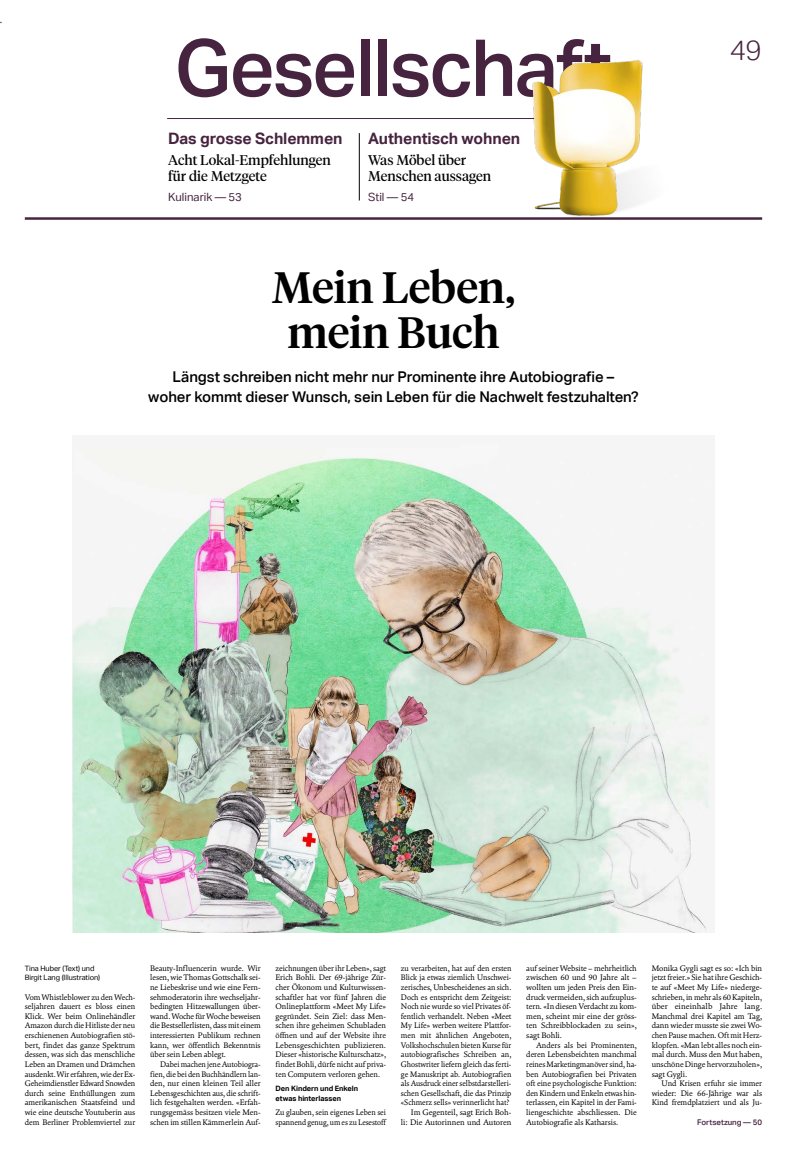
<style>
.page{position:relative;width:787px;height:1166px;background:#fff}
.page>*{position:absolute;margin:0;border:0;box-sizing:border-box;transform-origin:0 0}
.t1{font:500 78.75px "Aktiv Grotesk";letter-spacing:-.03em;color:#46243f}
.t2{font:500 43.75px/45.5px "Tiempos Headline";letter-spacing:-.005em;color:#000;text-align:center}
.t3{font:300 28px "Aktiv Grotesk";color:#46243f}
.t4{font:700 15.75px "Aktiv Grotesk";letter-spacing:-.005em;color:#46243f}
.t5{font:500 14.88px/19.2px "Aktiv Grotesk";letter-spacing:-.005em;color:#000;text-align:center}
.t6{font:14px/15.8px "Tiempos Headline";color:#000}
.t7{font:11.38px "Aktiv Grotesk";color:#46243f}
.t8{font:8.05px/9.6px "Cala";letter-spacing:-.005em;color:#000;text-align:justify}
.t9{font:500 7.88px "Aktiv Grotesk";letter-spacing:-.005em;color:#46243f}
.t10{font:7.35px/9.6px "Aktiv Grotesk";letter-spacing:-.005em;color:#000}
.t11{font:700 7.35px/9.6px "Aktiv Grotesk";letter-spacing:-.005em;color:#000}
</style>
<div class="page">
<hr style="left:167px;top:118px;width:452px;height:1px;background:#46243f">
<hr style="left:25px;top:217px;width:736px;height:3px;background:#46243f">
<hr style="left:359px;top:133px;width:1px;height:67px;background:#000">
<img style="left:73px;top:447px;width:639px;height:485px">
<svg style="left:645px;top:217px;width:54px;height:3px"></svg>
<img style="left:528px;top:59px;width:117px;height:161px">
<h1 class="t1" style="left:174px;top:20px;width:439px">Gesellschaft</h1>
<h3 class="t4" style="left:168px;top:129px;width:176px">Das grosse Schlemmen</h3>
<h3 class="t6" style="left:168px;top:152px;width:164px">Acht Lokal-Empfehlungen für die Metzgete</h3>
<h3 class="t7" style="left:168px;top:190px;width:75px">Kulinarik — 53</h3>
<h3 class="t4" style="left:368px;top:129px;width:154px">Authentisch wohnen</h3>
<h3 class="t6" style="left:368px;top:152px;width:125px">Was Möbel über<br>Menschen aussagen</h3>
<h3 class="t7" style="left:368px;top:190px;width:48px">Stil — 54</h3>
<h2 class="t2" style="left:271px;top:262px;width:245px">Mein Leben, mein Buch</h2>
<h3 class="t5" style="left:148px;top:367px;width:492px">Längst schreiben nicht mehr nur Prominente ihre Autobiografie –<br>woher kommt dieser Wunsch, sein Leben für die Nachwelt festzuhalten?</h3>
<h3 class="t3" style="left:729px;top:34px;width:34px">49</h3>
<p class="t10" style="left:25px;top:963px;width:77px">Tina Huber (Text) und<br>Birgit Lang (Illustration)</p>
<p class="t8" style="left:25px;top:992px;width:112px">Vom Whistleblower zu den Wech&shy;seljahren dauert es bloss einen Klick. Wer beim Onlinehändler Amazon durch die Hitliste der neu erschienenen Autobiografien stö&shy;bert, findet das ganze Spektrum dessen, was sich das menschliche Leben an Dramen und Drämchen ausdenkt. Wir erfahren, wie der Ex-Geheimdienstler Edward Snowden durch seine Enthüllungen zum amerikanischen Staatsfeind und wie eine deutsche Youtuberin aus dem Berliner Problemviertel zur</p>
<p class="t8" style="left:150px;top:963px;width:112px">Beauty-Influencerin wurde. Wir lesen, wie Thomas Gottschalk sei&shy;ne Liebeskrise und wie eine Fern&shy;sehmoderatorin ihre wechseljahr&shy;bedingten Hitzewallungen über&shy;wand. Woche für Woche beweisen die Bestsellerlisten, dass mit einem interessierten Publikum rechnen kann, wer öffentlich Bekenntnis über sein Leben ablegt.</p>
<p class="t8" style="left:150px;top:1059px;width:112px;text-indent:10px">Dabei machen jene Autobiogra&shy;fien, die bei den Buchhändlern lan&shy;den, nur einen kleinen Teil aller Lebensgeschichten aus, die schrift&shy;lich festgehalten werden. «Erfah&shy;rungsgemäss besitzen viele Men&shy;schen im stillen Kämmerlein Auf-</p>
<p class="t8" style="left:275px;top:963px;width:112px">zeichnungen über ihr Leben», sagt Erich Bohli. Der 69-jährige Zür&shy;cher Ökonom und Kulturwissen&shy;schaftler hat vor fünf Jahren die Onlineplattform «Meet My Life» gegründet. Sein Ziel: dass Men&shy;schen ihre geheimen Schubladen öffnen und auf der Website ihre Lebensgeschichten publizieren.<br>Dieser «historische Kulturschatz», findet Bohli, dürfe nicht auf priva&shy;ten Computern verloren gehen.</p>
<p class="t11" style="left:275px;top:1084px;width:84px">Den Kindern und Enkeln etwas hinterlassen</p>
<p class="t8" style="left:275px;top:1107px;width:112px">Zu glauben, sein eigenes Leben sei spannend genug, um es zu Lesestoff</p>
<p class="t8" style="left:401px;top:963px;width:112px;text-align:right">zu verarbeiten, hat auf den ersten Blick ja etwas ziemlich Unschwei&shy;zerisches, Unbescheidenes an sich.<br>Doch es entspricht dem Zeitgeist:<br>Noch nie wurde so viel Privates öf&shy;fentlich verhandelt. Neben «Meet My Life» werben weitere Plattfor&shy;men mit ähnlichen Angeboten, Volkshochschulen bieten Kurse für autobiografisches Schreiben an, Ghostwriter liefern gleich das ferti&shy;ge Manuskript ab. Autobiografien als Ausdruck einer selbstdarstelleri&shy;schen Gesellschaft, die das Prinzip «Schmerz sells» verinnerlicht hat?<br>Im Gegenteil, sagt Erich Boh-<br>li: Die Autorinnen und Autoren</p>
<p class="t8" style="left:526px;top:963px;width:112px">auf seiner Website – mehrheitlich zwischen 60 und 90 Jahre alt – wollten um jeden Preis den Ein&shy;druck vermeiden, sich aufzuplus&shy;tern. «In diesen Verdacht zu kom&shy;men, scheint mir eine der gröss&shy;ten Schreibblockaden zu sein», sagt Bohli.</p>
<p class="t8" style="left:526px;top:1040px;width:112px;text-indent:10px">Anders als bei Prominenten, deren Lebensbeichten manchmal reines Marketingmanöver sind, ha&shy;ben Autobiografien bei Privaten oft eine psychologische Funktion: den Kindern und Enkeln etwas hin&shy;terlassen, ein Kapitel in der Fami&shy;liengeschichte abschliessen. Die Autobiografie als Katharsis.</p>
<p class="t8" style="left:651px;top:963px;width:112px">Monika Gygli sagt es so: «Ich bin jetzt freier.» Sie hat ihre Geschich&shy;te auf «Meet My Life» niederge&shy;schrieben, in mehr als 60 Kapiteln, über eineinhalb Jahre lang.<br>Manchmal drei Kapitel am Tag, dann wieder musste sie zwei Wo&shy;chen Pause machen. Oft mit Herz&shy;klopfen. «Man lebt alles noch ein&shy;mal durch. Muss den Mut haben, unschöne Dinge hervorzuholen», sagt Gygli.</p>
<p class="t8" style="left:651px;top:1078px;width:112px;text-indent:10px">Und Krisen erfuhr sie immer wieder: Die 66-Jährige war als Kind fremdplatziert und als Ju-</p>
<p class="t9" style="left:696px;top:1117px;width:66px">Fortsetzung ― 50</p>
</div>
